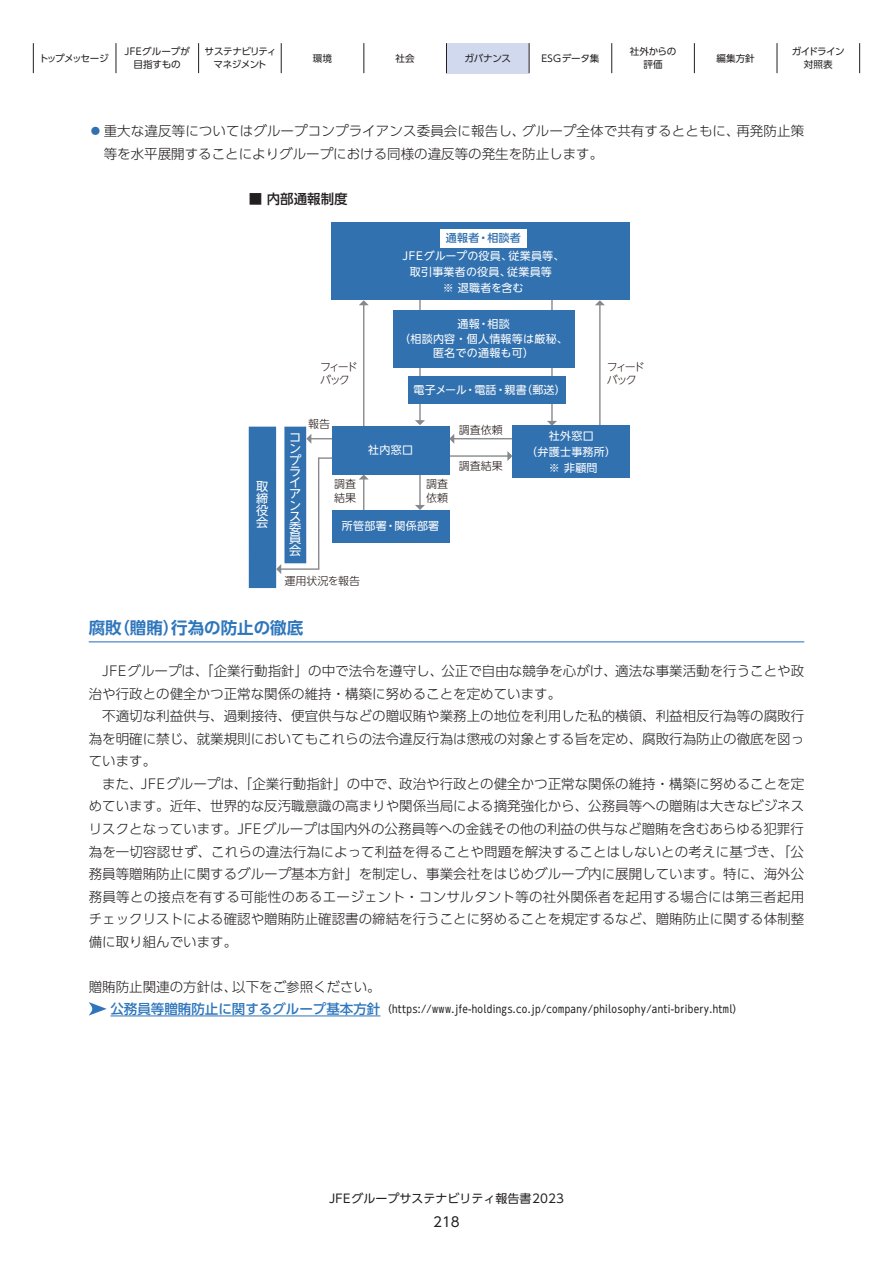
<style>
.page{position:relative;width:893px;height:1263px;background:#fff}
.page>*{position:absolute;margin:0;border:0;box-sizing:border-box;transform-origin:0 0}
.t1{font:700 16.5px "UD Shin Go Pro De";color:#2e76bc}
.t2{font:300 13.5px/22.5px "UD Shin Go Pro";color:#231f20}
.t3{font:500 13.5px "UD Shin Go Pro";color:#231f20}
.t4{font:13.5px "UD Shin Go Pro";color:#231f20}
.t5{font:12.15px/11.2px "UD Shin Go NT Pro";color:#fff}
.t6{font:12px "UD Shin Go Pro";color:#231f20}
.t7{font:10.95px/15.9px "UD Shin Go NT Pro";letter-spacing:.025em;color:#fff;text-align:center}
.t8{font:300 10.95px/13.2px "UD Shin Go NT Pro";color:#211613}
.t9{font:500 10.95px "UD Shin Go NT Pro";letter-spacing:.025em;color:#3271af}
.t10{font:10.5px "UD Shin Go C Osiz Pr 6";letter-spacing:.03em;color:#231f20}
.t11{font:9.6px/12.8px "UD Shin Go Pro";letter-spacing:-.06em;color:#231f20;text-align:center}
.t12{font:9.6px/12.8px "UD Shin Go Pro";letter-spacing:-.025em;color:#231f20;text-align:center}
.t13{font:9.6px/12.8px "UD Shin Go Pro";color:#231f20;text-align:center}
.t14{font:9.6px "UD Shin Go Pro";letter-spacing:-.115em;color:#231f20}
.t15{font:9.6px "UD Shin Go Pro";letter-spacing:.015em;color:#231f20}
.s1{color:#3271af}
.s2{font-family:"UD Shin Go Pro";font-weight:500;font-size:13.5px;color:#2e76bc}
.s3{font-family:"UD Shin Go Pro"}
</style>
<div class="page">
<div style="left:446px;top:43px;width:83px;height:30px;background:#d1d9ee"></div>
<hr style="left:33px;top:43px;width:1px;height:30px;background:#231f20">
<hr style="left:116px;top:43px;width:1px;height:30px;background:#231f20">
<hr style="left:198px;top:43px;width:1px;height:30px;background:#231f20">
<hr style="left:281px;top:43px;width:1px;height:30px;background:#231f20">
<hr style="left:364px;top:43px;width:1px;height:30px;background:#231f20">
<hr style="left:446px;top:43px;width:1px;height:30px;background:#231f20">
<hr style="left:529px;top:43px;width:1px;height:30px;background:#231f20">
<hr style="left:611px;top:43px;width:1px;height:30px;background:#231f20">
<hr style="left:694px;top:43px;width:1px;height:30px;background:#231f20">
<hr style="left:777px;top:43px;width:1px;height:30px;background:#231f20">
<hr style="left:859px;top:43px;width:1px;height:30px;background:#231f20">
<svg style="left:276px;top:457px;width:61px;height:117px"></svg>
<hr style="left:599px;top:305px;width:2px;height:130px;background:#86888b">
<svg style="left:595px;top:300px;width:10px;height:5px"></svg>
<hr style="left:363px;top:305px;width:1px;height:130px;background:#86888b">
<svg style="left:359px;top:300px;width:10px;height:5px"></svg>
<hr style="left:454px;top:438px;width:63px;height:1px;background:#86888b">
<svg style="left:449px;top:434px;width:5px;height:10px"></svg>
<svg style="left:306px;top:434px;width:26px;height:10px"></svg>
<hr style="left:446px;top:455px;width:62px;height:2px;background:#86888b">
<svg style="left:507px;top:451px;width:5px;height:10px"></svg>
<hr style="left:419px;top:298px;width:2px;height:123px;background:#86888b">
<svg style="left:415px;top:420px;width:10px;height:5px"></svg>
<hr style="left:419px;top:470px;width:2px;height:36px;background:#86888b">
<svg style="left:415px;top:505px;width:10px;height:5px"></svg>
<hr style="left:363px;top:479px;width:1px;height:35px;background:#86888b">
<svg style="left:359px;top:474px;width:10px;height:5px"></svg>
<hr style="left:551px;top:298px;width:2px;height:123px;background:#86888b">
<svg style="left:547px;top:421px;width:10px;height:5px"></svg>
<div style="left:284px;top:427px;width:22px;height:136px;background:#3271af"></div>
<div style="left:249px;top:427px;width:27px;height:161px;background:#3271af"></div>
<div style="left:332px;top:222px;width:298px;height:78px;background:#3271af"></div>
<div style="left:393px;top:310px;width:181px;height:58px;background:#3271af"></div>
<div style="left:440px;top:229px;width:87px;height:18px;background:#fff"></div>
<div style="left:408px;top:376px;width:157px;height:27px;background:#3271af"></div>
<div style="left:332px;top:426px;width:117px;height:48px;background:#3271af"></div>
<div style="left:332px;top:510px;width:117px;height:32px;background:#3271af"></div>
<div style="left:512px;top:426px;width:118px;height:52px;background:#3271af"></div>
<hr style="left:89px;top:641px;width:715px;height:1px;background:#2e76bc">
<hr style="left:110px;top:1015px;width:270px;height:1px;background:#2e76bc">
<svg style="left:89px;top:1002px;width:18px;height:13px"></svg>
<p class="t14" style="left:39px;top:50px;width:71px">トップメッセージ</p>
<p class="t13" style="left:125px;top:45px;width:67px">JFEグループが目指すもの</p>
<p class="t11" style="left:205px;top:45px;width:73px">サステナビリティマネジメント</p>
<p class="t12" style="left:313px;top:51px;width:21px">環境</p>
<p class="t12" style="left:396px;top:51px;width:21px">社会</p>
<p class="t12" style="left:464px;top:51px;width:48px">ガバナンス</p>
<p class="t15" style="left:541px;top:50px;width:60px">ESGデータ集</p>
<p class="t12" style="left:630px;top:45px;width:48px">社外からの評価</p>
<p class="t12" style="left:716px;top:51px;width:40px">編集方針</p>
<p class="t11" style="left:792px;top:45px;width:55px">ガイドライン対照表</p>
<p class="t2" style="left:104px;top:120px;width:702px;text-indent:-15px"><span class="s1">⿟</span>重大な違反等についてはグループコンプライアンス委員会に報告し、グループ全体で共有するとともに、再発防止策等を水平展開することによりグループにおける同様の違反等の発生を防止します。</p>
<p class="t3" style="left:249px;top:188px;width:100px">■ 内部通報制度</p>
<p class="t9" style="left:446px;top:229px;width:77px">通報者・相談者</p>
<p class="t7" style="left:402px;top:248px;width:164px">JFEグループの役員、従業員等、取引事業者の役員、従業員等<br>※ 退職者を含む</p>
<p class="t7" style="left:399px;top:315px;width:170px">通報・相談<br>（相談内容・個人情報等は厳秘、</p>
<p class="t7" style="left:433px;top:344px;width:103px">匿名での通報も可）</p>
<p class="t5" style="left:256px;top:480px;width:13px;line-height:12.1px;text-align:justify">取締役会</p>
<p class="t8" style="left:320px;top:360px;width:39px">フィードバック</p>
<p class="t8" style="left:607px;top:360px;width:39px">フィードバック</p>
<p class="t8" style="left:308px;top:417px;width:23px">報告</p>
<p class="t7" style="left:414px;top:381px;width:154px">電子メール・電話・親書（郵送）</p>
<p class="t8" style="left:459px;top:423px;width:45px">調査依頼</p>
<p class="t8" style="left:459px;top:459px;width:45px">調査結果</p>
<p class="t7" style="left:526px;top:428px;width:91px">社外窓口<br>（弁護士事務所）※ 非顧問</p>
<p class="t5" style="left:289px;top:431px;width:14px">コンプライアンス委員会</p>
<p class="t7" style="left:368px;top:442px;width:46px">社内窓口</p>
<p class="t8" style="left:334px;top:477px;width:23px">調査結果</p>
<p class="t8" style="left:426px;top:477px;width:23px">調査依頼</p>
<p class="t7" style="left:342px;top:518px;width:99px">所管部署・関係部署</p>
<p class="t8" style="left:284px;top:574px;width:77px">運用状況を報告</p>
<p class="t1" style="left:89px;top:614px;width:216px">腐敗（贈賄）行為の防止の徹底</p>
<p class="t2" style="left:89px;top:659px;width:717px;text-indent:14px">JFEグループは、「企業行動指針」の中で法令を遵守し、公正で自由な競争を心がけ、適法な事業活動を行うことや政治や行政との健全かつ正常な関係の維持・構築に努めることを定めています。</p>
<p class="t2" style="left:89px;top:705px;width:717px;text-align:justify;text-indent:14px">不適切な利益供与、過剰接待、便宜供与などの贈収賄や業務上の地位を利用した私的横領、利益相反行為等の腐敗行為を明確に禁じ、就業規則においてもこれらの法令違反行為は懲戒の対象とする旨を定め、腐敗行為防止の徹底を図っています。</p>
<p class="t2" style="left:89px;top:772px;width:717px;text-align:justify;text-indent:14px">また、JFEグループは、「企業行動指針」の中で、政治や行政との健全かつ正常な関係の維持・構築に努めることを定めています。近年、世界的な反汚職意識の高まりや関係当局による摘発強化から、公務員等への贈賄は大きなビジネスリスクとなっています。JFEグループは国内外の公務員等への金銭その他の利益の供与など贈賄を含むあらゆる犯罪行為を一切容認せず、これらの違法行為によって利益を得ることや問題を解決することはしないとの考えに基づき、「公務員等贈賄防止に関するグループ基本方針」を制定し、事業会社をはじめグループ内に展開しています。特に、海外公務員等との接点を有する可能性のあるエージェント・コンサルタント等の社外関係者を起用する場合には第三者起用チェックリストによる確認や贈賄防止確認書の締結を行うことに努めることを規定するなど、贈賄防止に関する体制整備に取り組んでいます。</p>
<p class="t2" style="left:89px;top:975px;width:293px">贈賄防止関連の方針は、以下をご参照ください。</p>
<p class="t10" style="left:110px;top:1000px;width:634px"><span class="s2">公務員等贈賄防止に関するグループ基本方針</span><span class="s3">（</span>https://www.jfe-holdings.co.jp/company/philosophy/anti-bribery.html<span class="s3">）</span></p>
<p class="t6" style="left:329px;top:1188px;width:236px">JFEグループサステナビリティ報告書2023</p>
<p class="t4" style="left:433px;top:1211px;width:28px">218</p>
</div>
